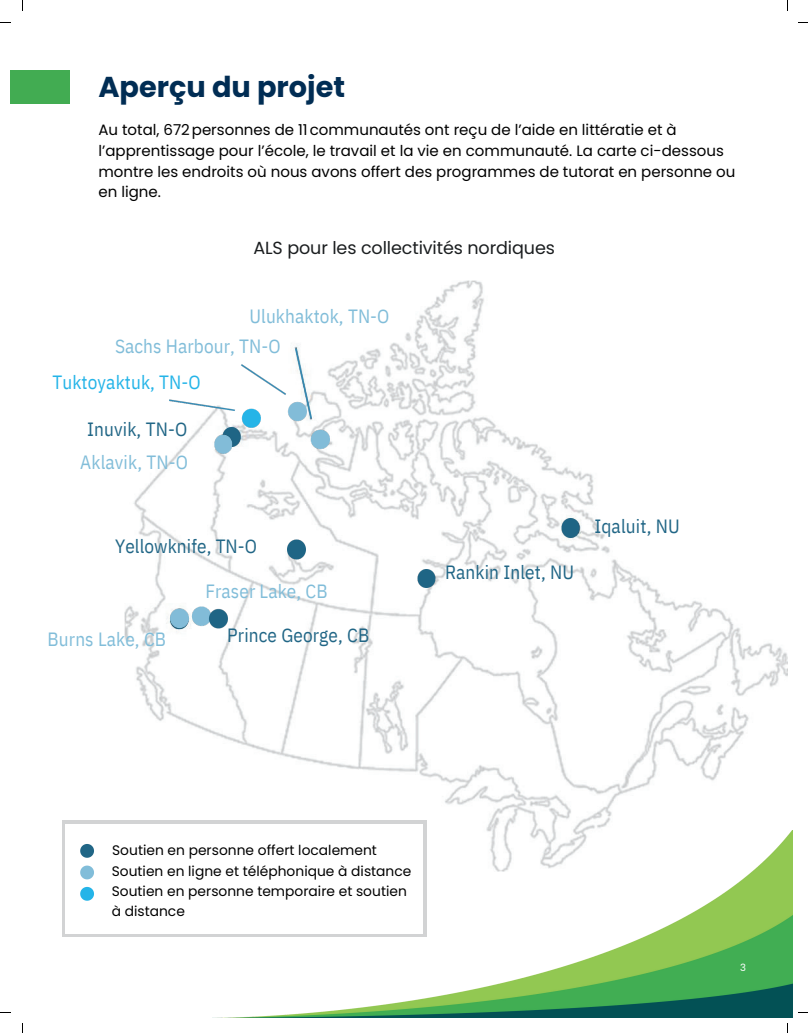
<style>
.page{position:relative;width:808px;height:1033px;background:#fff}
.page>*{position:absolute;margin:0;border:0;box-sizing:border-box;transform-origin:0 0}
.t1{font:700 28.75px "Poppins";color:#012d54}
.t2{font:19.12px/29.6px "IBM Plex Sans Cond";letter-spacing:.005em;color:#81bdd9}
.t3{font:19.12px "IBM Plex Sans Cond";letter-spacing:.005em;color:#216686}
.t4{font:19.12px "IBM Plex Sans Cond";letter-spacing:.005em;color:#24b4e8}
.t5{font:17.5px "Poppins";letter-spacing:-.005em;color:#1b1e20}
.t6{font:15px/20.6px "Poppins";color:#000}
.t7{font:13.75px/19.8px "Poppins";color:#000}
.t8{font:10px "Poppins";color:#fff}
</style>
<div class="page">
<div style="left:10px;top:70px;width:60px;height:34px;background:#42ac52"></div>
<img style="left:124px;top:281px;width:663px;height:549px">
<img style="left:295px;top:347px;width:17px;height:8px">
<img style="left:561px;top:518px;width:18px;height:19px">
<img style="left:160px;top:597px;width:78px;height:41px">
<img style="left:288px;top:540px;width:18px;height:19px">
<img style="left:159px;top:355px;width:180px;height:109px">
<img style="left:417px;top:569px;width:18px;height:19px">
<div style="left:62px;top:820px;width:364px;height:116px;background:#d2d3d4"></div>
<div style="left:65px;top:823px;width:358px;height:110px;background:#fff"></div>
<svg style="left:80px;top:844px;width:14px;height:13px"></svg>
<svg style="left:80px;top:865px;width:14px;height:14px"></svg>
<svg style="left:80px;top:887px;width:14px;height:13px"></svg>
<img style="left:213px;top:830px;width:579px;height:187px">
<h2 class="t1" style="left:98px;top:70px;width:248px">Aperçu du projet</h2>
<p class="t6" style="left:98px;top:120px;width:638px">Au total, 672 personnes de 11 communautés ont reçu de l’aide en littératie et à l’apprentissage pour l’école, le travail et la vie en communauté. La carte ci-dessous montre les endroits où nous avons offert des programmes de tutorat en personne ou en ligne.</p>
<p class="t5" style="left:253px;top:238px;width:303px">ALS pour les collectivités nordiques</p>
<p class="t2" style="left:115px;top:300px;width:276px;text-indent:134px">Ulukhaktok, TN-O<br>Sachs Harbour, TN-O</p>
<p class="t4" style="left:53px;top:367px;width:150px">Tuktoyaktuk, TN-O</p>
<p class="t3" style="left:87px;top:415px;width:102px">Inuvik, TN-O</p>
<p class="t2" style="left:80px;top:446px;width:109px">Aklavik, TN-O</p>
<p class="t3" style="left:115px;top:531px;width:144px">Yellowknife, TN-O</p>
<p class="t2" style="left:48px;top:622px;width:120px">Burns Lake, CB</p>
<p class="t2" style="left:205px;top:574px;width:124px">Fraser Lake, CB</p>
<p class="t3" style="left:227px;top:621px;width:143px">Prince George, CB</p>
<p class="t3" style="left:445px;top:557px;width:130px">Rankin Inlet, NU</p>
<p class="t3" style="left:594px;top:511px;width:87px">Iqaluit, NU</p>
<p class="t7" style="left:112px;top:840px;width:266px">Soutien en personne offert localement</p>
<p class="t7" style="left:112px;top:861px;width:301px">Soutien en ligne et téléphonique à distance<br>Soutien en personne temporaire et soutien à distance</p>
<p class="t8" style="left:740px;top:961px;width:7px">3</p>
</div>
